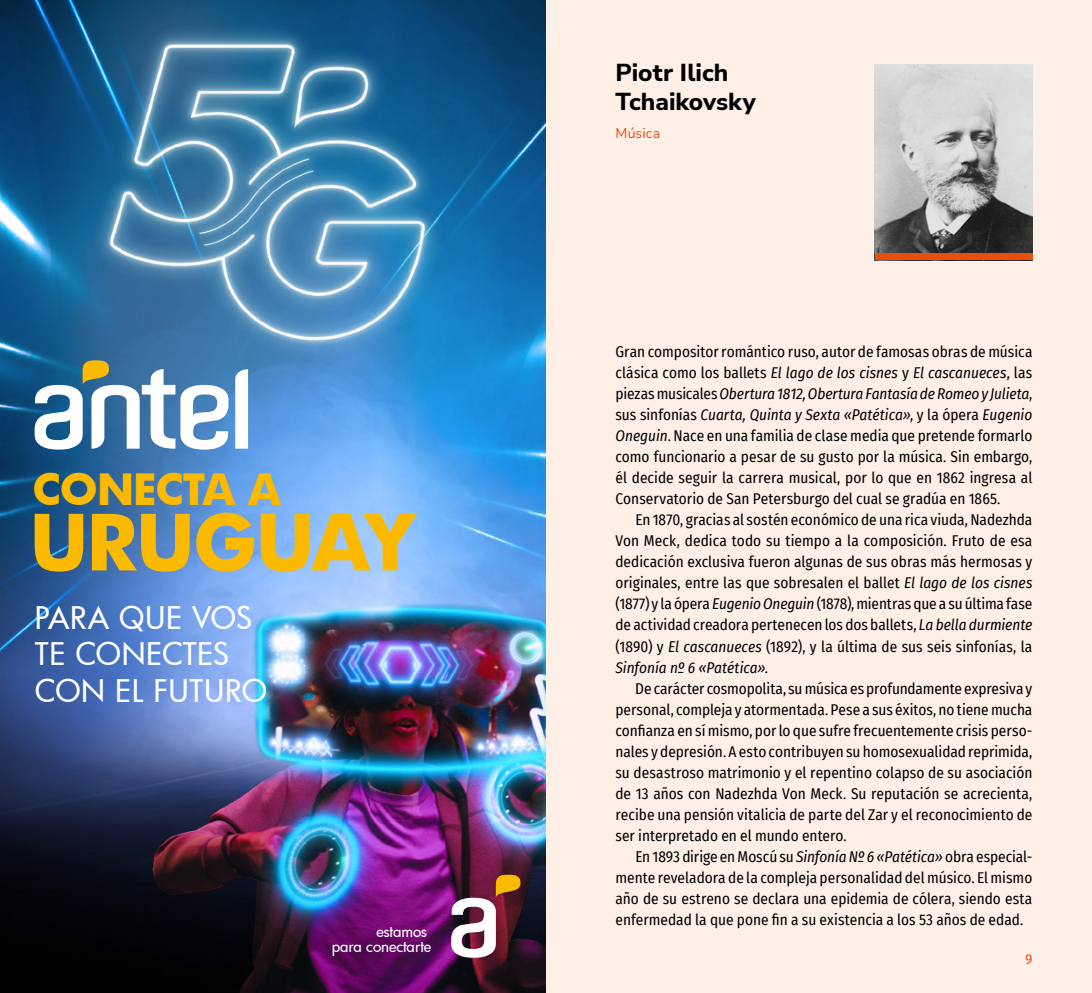
<style>
.page{position:relative;width:1092px;height:993px;background:#fff}
.page>*{position:absolute;margin:0;border:0;box-sizing:border-box;transform-origin:0 0}
.t1{font:700 75.08px "Futura";letter-spacing:-.02em;color:#fbba00}
.t2{font:700 42.18px "Futura";letter-spacing:-.015em;color:#fbba00}
.t3{font:500 30.45px/36.6px "Futura";letter-spacing:.02em;color:#fff}
.t4{font:800 24.5px/29.4px "Nunito Sans";color:#000}
.t5{font:15.22px/21px "Fira Sans Condensed";color:#000;text-align:justify}
.t6{font:500 15.22px/14.7px "Futura";letter-spacing:-.005em;color:#fff;text-align:right}
.t7{font:14px "Nunito Sans";letter-spacing:.01em;color:#e94e0f}
.t8{font:14px "Fira Sans";color:#e94e0f}
.t9{font:500 13.65px "Futura";color:#fff}
.s1{font-style:italic}
</style>
<div class="page">
<div style="left:546px;top:0;width:545px;height:992px;background:#fef0e7"></div>
<img style="left:874px;top:65px;width:158px;height:188px">
<div style="left:874px;top:253px;width:158px;height:7px;background:#e94e0f"></div>
<img style="left:0;top:0;width:546px;height:992px">
<img style="left:78px;top:6px;width:394px;height:403px">
<img style="left:143px;top:587px;width:403px;height:405px">
<img style="left:440px;top:863px;width:81px;height:94px">
<svg style="left:235px;top:369px;width:13px;height:79px"></svg>
<svg style="left:35px;top:360px;width:193px;height:89px"></svg>
<svg style="left:0;top:990px;width:4px;height:3px"></svg>
<h2 class="t2" style="left:33px;top:459px;width:250px">CONECTA A</h2>
<h1 class="t1" style="left:30px;top:489px;width:388px">URUGUAY</h1>
<h3 class="t3" style="left:35px;top:598px;width:233px">PARA QUE VOS<br>TE CONECTES<br>CON EL FUTURO</h3>
<p class="t9" style="left:333px;top:919px;width:91px">para conectarte</p>
<p class="t6" style="left:331px;top:923px;width:101px">estamos<br>para conectarte</p>
<h3 class="t4" style="left:615px;top:56px;width:142px">Piotr Ilich<br>Tchaikovsky</h3>
<p class="t7" style="left:615px;top:124px;width:46px">Música</p>
<p class="t5" style="left:615px;top:341px;width:418px">Gran compositor romántico ruso, autor de famosas obras de música clásica como los ballets <span class="s1">El lago de los cisnes</span> y <span class="s1">El cascanueces</span>, las piezas musicales <span class="s1">Obertura 1812, Obertura Fantasía de Romeo y Julieta</span>, sus sinfonías <span class="s1">Cuarta, Quinta y Sexta «Patética»</span>, y la ópera <span class="s1">Eugenio Oneguin</span>. Nace en una familia de clase media que pretende formarlo como funcionario a pesar de su gusto por la música. Sin embargo, él decide seguir la carrera musical, por lo que en 1862 ingresa al Conservatorio de San Petersburgo del cual se gradúa en 1865.</p>
<p class="t5" style="left:615px;top:509px;width:418px;text-indent:20px">En 1870, gracias al sostén económico de una rica viuda, Nadezhda Von Meck, dedica todo su tiempo a la composición. Fruto de esa dedicación exclusiva fueron algunas de sus obras más hermosas y originales, entre las que sobresalen el ballet <span class="s1">El lago de los cisnes </span>(1877) y la ópera <span class="s1">Eugenio Oneguin</span> (1878), mientras que a su última fase de actividad creadora pertenecen los dos ballets, <span class="s1">La bella durmiente </span>(1890) y <span class="s1">El cascanueces</span> (1892), y la última de sus seis sinfonías, la <span class="s1">Sinfonía nº 6 «Patética»</span>.</p>
<p class="t5" style="left:615px;top:677px;width:418px;text-indent:20px">De carácter cosmopolita, su música es profundamente expresiva y personal, compleja y atormentada. Pese a sus éxitos, no tiene mucha confianza en sí mismo, por lo que sufre frecuentemente crisis perso&shy;nales y depresión. A esto contribuyen su homosexualidad reprimida, su desastroso matrimonio y el repentino colapso de su asociación de 13 años con Nadezhda Von Meck. Su reputación se acrecienta, recibe una pensión vitalicia de parte del Zar y el reconocimiento de ser interpretado en el mundo entero.</p>
<p class="t5" style="left:615px;top:845px;width:418px;text-indent:20px">En 1893 dirige en Moscú su <span class="s1">Sinfonía Nº 6 «Patética»</span> obra especial&shy;mente reveladora de la compleja personalidad del músico. El mismo año de su estreno se declara una epidemia de cólera, siendo esta enfermedad la que pone fin a su existencia a los 53 años de edad.</p>
<p class="t8" style="left:1024px;top:947px;width:9px">9</p>
</div>
